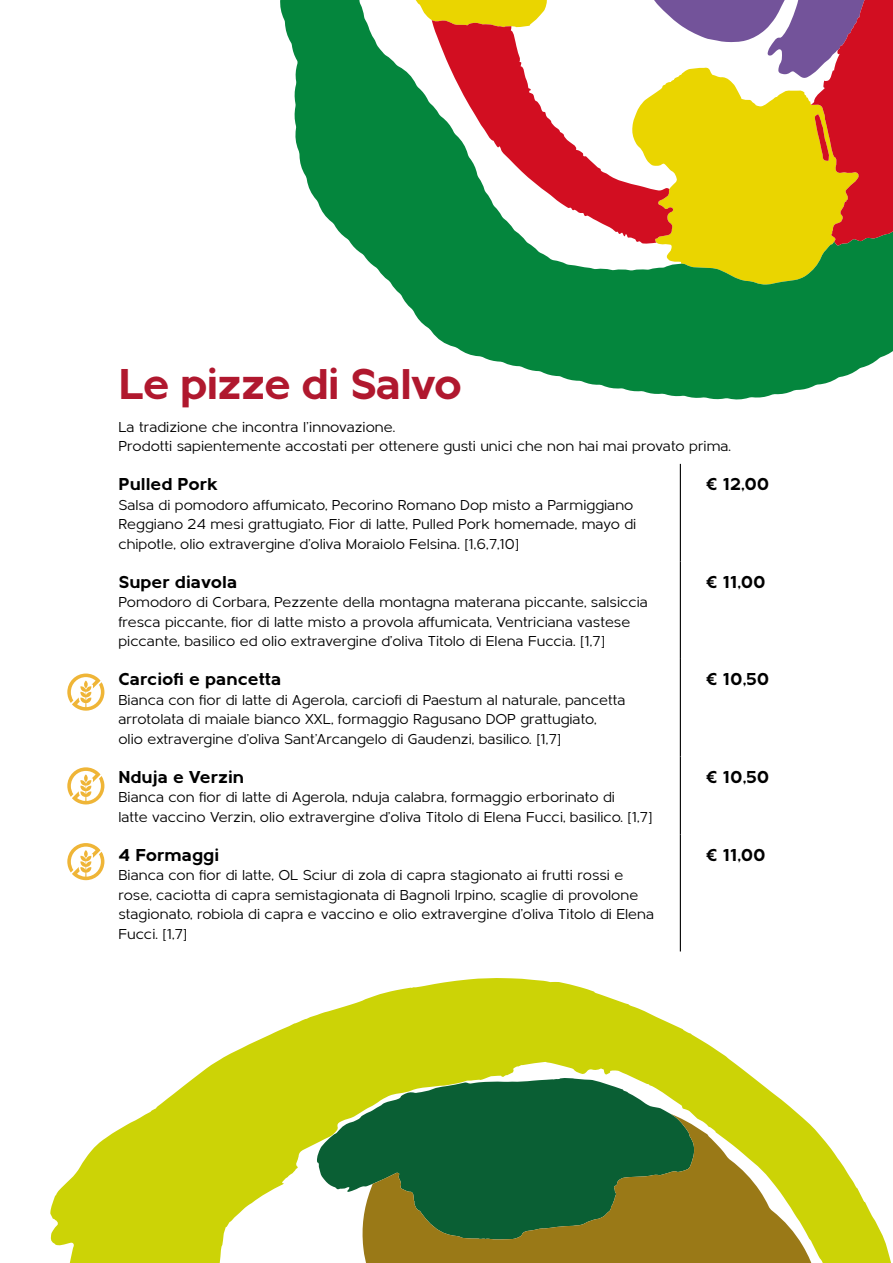
<style>
.page{position:relative;width:893px;height:1263px;background:#fff}
.page>*{position:absolute;margin:0;border:0;box-sizing:border-box;transform-origin:0 0}
.t1{font:700 45px "Metrisch";letter-spacing:-.03em;color:#b0182e}
.t2{font:700 18px "Metrisch";color:#000}
.t3{font:15px/19.5px "Metrisch";color:#000}
</style>
<div class="page">
<hr style="left:680px;top:464px;width:1px;height:97px;background:#000">
<hr style="left:680px;top:561px;width:1px;height:98px;background:#000">
<hr style="left:680px;top:659px;width:1px;height:97px;background:#000">
<hr style="left:680px;top:756px;width:1px;height:78px;background:#000">
<hr style="left:680px;top:834px;width:1px;height:117px;background:#000">
<svg style="left:67px;top:843px;width:37px;height:37px"></svg>
<svg style="left:67px;top:767px;width:37px;height:37px"></svg>
<svg style="left:67px;top:673px;width:37px;height:38px"></svg>
<svg style="left:280px;top:0;width:613px;height:400px;fill:#04863d"></svg>
<svg style="left:432px;top:20px;width:12px;height:224px;fill:#04863d"></svg>
<svg style="left:444px;top:0;width:449px;height:246px"></svg>
<svg style="left:815px;top:114px;width:14px;height:47px"></svg>
<svg style="left:50px;top:978px;width:841px;height:285px"></svg>
<h1 class="t1" style="left:118px;top:359px;width:345px">Le pizze di Salvo</h1>
<p class="t3" style="left:118px;top:417px;width:614px">La tradizione che incontra l’innovazione.<br>Prodotti sapientemente accostati per ottenere gusti unici che non hai mai provato prima.</p>
<p class="t2" style="left:118px;top:474px;width:101px">Pulled Pork</p>
<p class="t3" style="left:118px;top:495px;width:519px">Salsa di pomodoro affumicato, Pecorino Romano Dop misto a Parmiggiano<br>Reggiano 24 mesi grattugiato, Fior di latte, Pulled Pork homemade, mayo di chipotle, olio extravergine d’oliva Moraiolo Felsina. [1,6,7,10]</p>
<p class="t2" style="left:118px;top:571px;width:120px">Super diavola</p>
<p class="t3" style="left:118px;top:593px;width:531px">Pomodoro di Corbara, Pezzente della montagna materana piccante, salsiccia fresca piccante, fior di latte misto a provola affumicata, Ventriciana vastese piccante, basilico ed olio extravergine d’oliva Titolo di Elena Fuccia. [1,7]</p>
<p class="t2" style="left:118px;top:669px;width:164px">Carciofi e pancetta</p>
<p class="t3" style="left:118px;top:690px;width:508px">Bianca con fior di latte di Agerola, carciofi di Paestum al naturale, pancetta arrotolata di maiale bianco XXL, formaggio Ragusano DOP grattugiato,<br>olio extravergine d’oliva Sant’Arcangelo di Gaudenzi, basilico. [1,7]</p>
<p class="t2" style="left:118px;top:766px;width:127px">Nduja e Verzin</p>
<p class="t3" style="left:118px;top:788px;width:536px">Bianca con fior di latte di Agerola, nduja calabra, formaggio erborinato di<br>latte vaccino Verzin, olio extravergine d’oliva Titolo di Elena Fucci, basilico. [1,7]</p>
<p class="t2" style="left:118px;top:844px;width:102px">4 Formaggi</p>
<p class="t3" style="left:118px;top:866px;width:537px">Bianca con fior di latte, OL Sciur di zola di capra stagionato ai frutti rossi e rose, caciotta di capra semistagionata di Bagnoli lrpino, scaglie di provolone stagionato, robiola di capra e vaccino e olio extravergine d’oliva Titolo di Elena Fucci. [1,7]</p>
<p class="t2" style="left:706px;top:474px;width:65px">€ 12,00</p>
<p class="t2" style="left:706px;top:571px;width:61px">€ 11,00</p>
<p class="t2" style="left:706px;top:669px;width:65px">€ 10,50</p>
<p class="t2" style="left:706px;top:766px;width:65px">€ 10,50</p>
<p class="t2" style="left:706px;top:844px;width:61px">€ 11,00</p>
</div>
